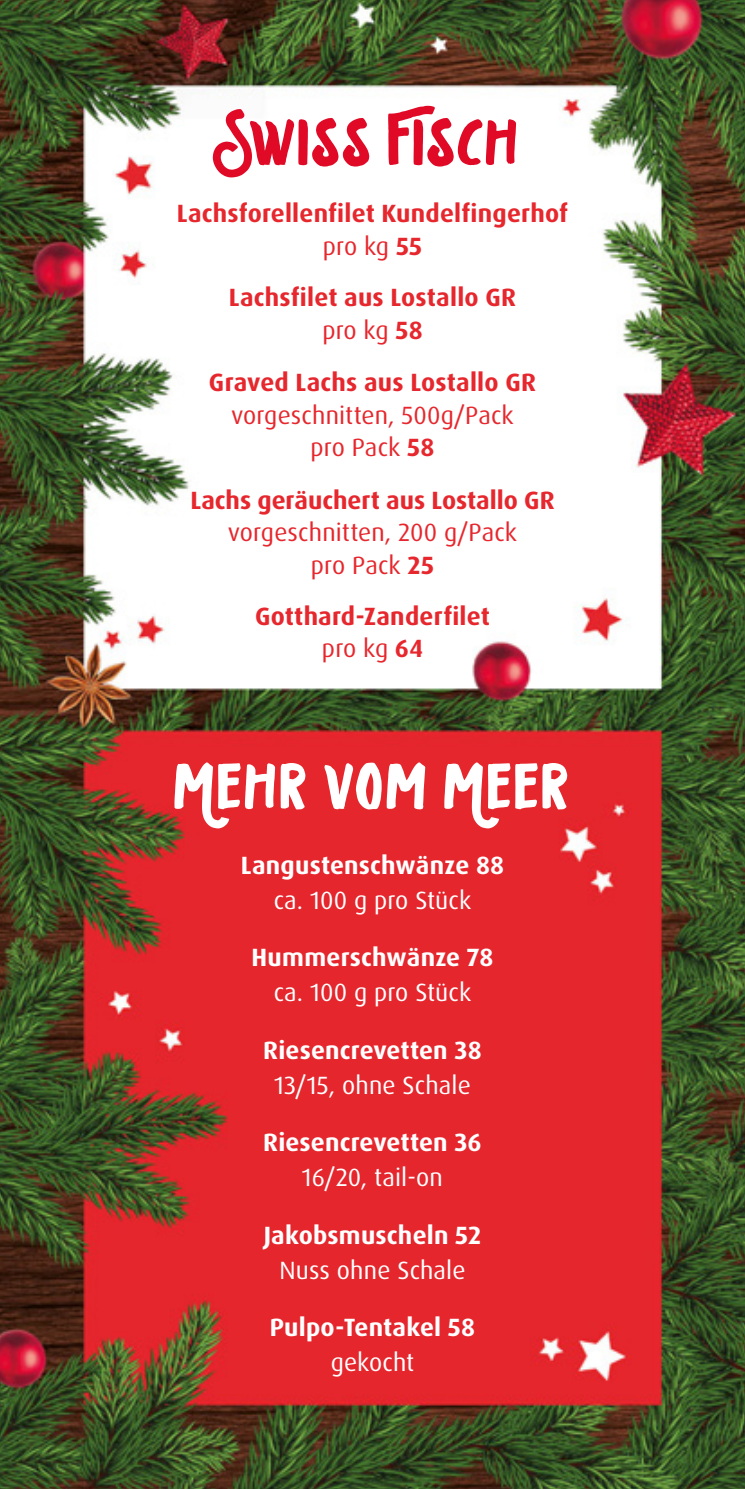
<style>
.page{position:relative;width:745px;height:1489px;background:#fff}
.page>*{position:absolute;margin:0;border:0;box-sizing:border-box;transform-origin:0 0}
.t1{font:65px "Oldventure";letter-spacing:.025em;color:#fff}
.t2{font:65px "Oldventure";letter-spacing:.015em;color:#e00926}
.t3{font:700 25px/32.5px "Dax Pro";letter-spacing:.01em;color:#e6272d;text-align:center}
.t4{font:700 25px "Dax Pro";letter-spacing:.005em;color:#fff}
.t5{font:25px "Dax Pro";letter-spacing:.005em;color:#fff}
.t6{font:25px/32.5px "Dax Pro";letter-spacing:.005em;color:#e6272d;text-align:center}
.s1{font-weight:400}
.s2{font-weight:700}
</style>
<div class="page">
<img style="left:0;top:0;width:744px;height:1488px">
<h1 class="t2" style="left:225px;top:99px;width:295px"><sup>S</sup>wiss Fisch</h1>
<p class="t3" style="left:177px;top:197px;width:392px">Lachsforellenfilet Kundelfingerhof <span class="s1">pro kg</span> 55</p>
<p class="t3" style="left:229px;top:281px;width:288px">Lachsfilet aus Lostallo GR <span class="s1">pro kg</span> 58</p>
<p class="t3" style="left:209px;top:366px;width:328px">Graved Lachs aus Lostallo GR</p>
<p class="t6" style="left:231px;top:399px;width:284px">vorgeschnitten, 500g/Pack pro Pack <span class="s2">58</span></p>
<p class="t3" style="left:190px;top:484px;width:365px">Lachs geräuchert aus Lostallo GR</p>
<p class="t6" style="left:228px;top:516px;width:291px">vorgeschnitten, 200 g/Pack pro Pack <span class="s2">25</span></p>
<p class="t3" style="left:255px;top:600px;width:236px">Gotthard-Zanderfilet <span class="s1">pro kg</span> 64</p>
<h1 class="t1" style="left:174px;top:743px;width:397px">Mehr vom Meer</h1>
<p class="t4" style="left:240px;top:848px;width:265px">Langustenschwänze 88</p>
<p class="t5" style="left:273px;top:883px;width:199px">ca. 100 g pro Stück</p>
<p class="t4" style="left:251px;top:941px;width:243px">Hummerschwänze 78</p>
<p class="t5" style="left:273px;top:976px;width:199px">ca. 100 g pro Stück</p>
<p class="t4" style="left:263px;top:1033px;width:220px">Riesencrevetten 38</p>
<p class="t5" style="left:274px;top:1068px;width:198px">13/15, ohne Schale</p>
<p class="t4" style="left:263px;top:1126px;width:220px">Riesencrevetten 36</p>
<p class="t5" style="left:302px;top:1161px;width:142px">16/20, tail-on</p>
<p class="t4" style="left:263px;top:1218px;width:219px">Jakobsmuscheln 52</p>
<p class="t5" style="left:279px;top:1253px;width:188px">Nuss ohne Schale</p>
<p class="t4" style="left:269px;top:1311px;width:207px">Pulpo-Tentakel 58</p>
<p class="t5" style="left:330px;top:1346px;width:85px">gekocht</p>
</div>
